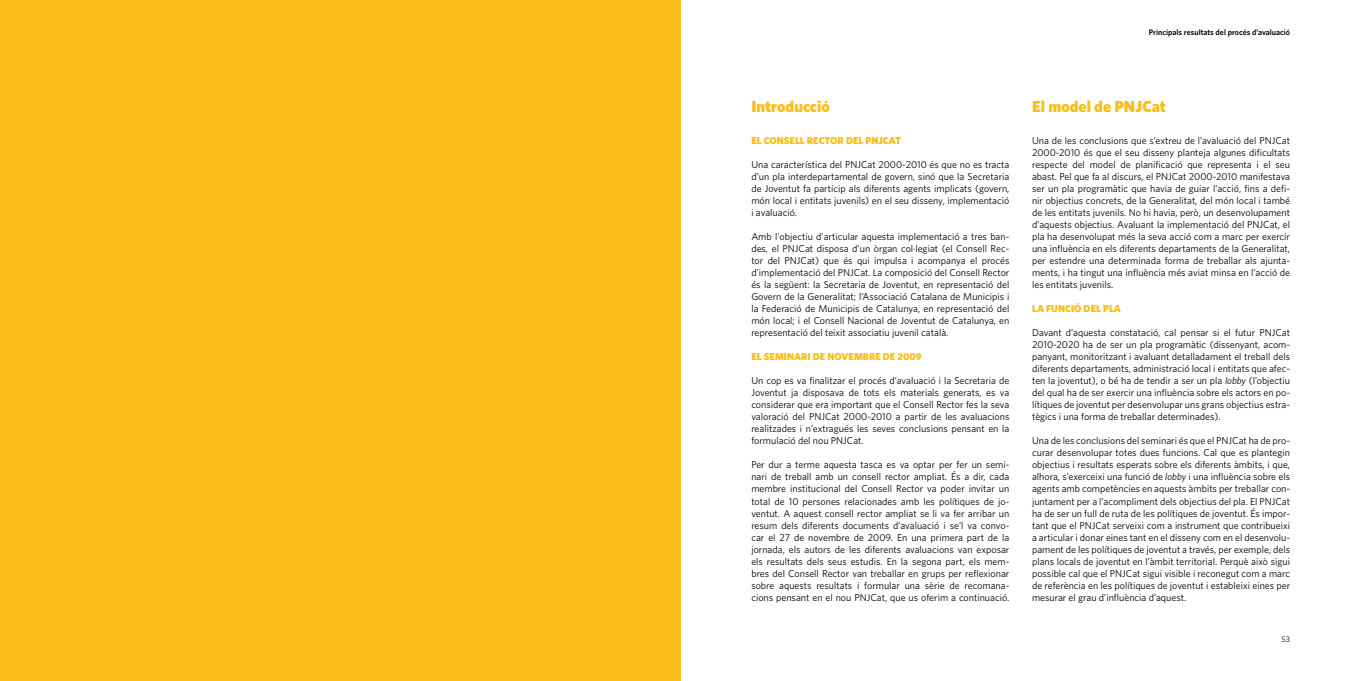
<style>
.page{position:relative;width:1361px;height:681px;background:#fff}
.page>*{position:absolute;margin:0;border:0;box-sizing:border-box;transform-origin:0 0}
.t1{font:900 16px "Whitney";color:#fbbd1a}
.t2{font:10px/12px "Whitney";color:#000;text-align:justify}
.t3{font:900 10px "Whitney";color:#fbbd1a}
.t4{font:600 8px "Whitney";color:#000}
.t5{font:8px "Whitney";color:#000}
.s1{font-style:italic}
</style>
<div class="page">
<div style="left:0;top:0;width:680px;height:680px;background:#fbbd1a"></div>
<p class="t4" style="left:1149px;top:27px;width:143px">Principals resultats del procés d’avaluació</p>
<h1 class="t1" style="left:751px;top:96px;width:80px">Introducció</h1>
<p class="t3" style="left:751px;top:134px;width:151px">EL CONSELL RECTOR DEL PNJCAT</p>
<p class="t2" style="left:751px;top:158px;width:259px">Una característica del PNJCat 2000-2010 és que no es tracta d’un pla interdepartamental de govern, sinó que la Secretaria de Joventut fa partícip als diferents agents implicats (govern, món local i entitats juvenils) en el seu disseny, implementació i avaluació.</p>
<p class="t2" style="left:751px;top:230px;width:259px">Amb l'objectiu d'articular aquesta implementació a tres ban&shy;des, el PNJCat disposa d’un òrgan col·legiat (el Consell Rec&shy;tor del PNJCat) que és qui impulsa i acompanya el procés d’implementació del PNJCat. La composició del Consell Rector és la següent: la Secretaria de Joventut, en representació del Govern de la Generalitat; l’Associació Catalana de Municipis i la Federació de Municipis de Catalunya, en representació del món local; i el Consell Nacional de Joventut de Catalunya, en representació del teixit associatiu juvenil català.</p>
<p class="t3" style="left:751px;top:350px;width:172px">EL SEMINARI DE NOVEMBRE DE 2009</p>
<p class="t2" style="left:751px;top:374px;width:259px">Un cop es va finalitzar el procés d’avaluació i la Secretaria de Joventut ja disposava de tots els materials generats, es va considerar que era important que el Consell Rector fes la seva valoració del PNJCat 2000-2010 a partir de les avaluacions realitzades i n’extragués les seves conclusions pensant en la formulació del nou PNJCat.</p>
<p class="t2" style="left:751px;top:458px;width:259px">Per dur a terme aquesta tasca es va optar per fer un semi&shy;nari de treball amb un consell rector ampliat. És a dir, cada membre institucional del Consell Rector va poder invitar un total de 10 persones relacionades amb les polítiques de jo&shy;ventut. A aquest consell rector ampliat se li va fer arribar un resum dels diferents documents d’avaluació i se’l va convo&shy;car el 27 de novembre de 2009. En una primera part de la jornada, els autors de les diferents avaluacions van exposar els resultats dels seus estudis. En la segona part, els mem&shy;bres del Consell Rector van treballar en grups per reflexionar sobre aquests resultats i formular una sèrie de recomana&shy;cions pensant en el nou PNJCat, que us oferim a continuació.</p>
<h1 class="t1" style="left:1032px;top:96px;width:135px">El model de PNJCat</h1>
<p class="t2" style="left:1032px;top:134px;width:259px">Una de les conclusions que s’extreu de l’avaluació del PNJCat 2000-2010 és que el seu disseny planteja algunes dificultats respecte del model de planificació que representa i el seu abast. Pel que fa al discurs, el PNJCat 2000-2010 manifestava ser un pla programàtic que havia de guiar l’acció, fins a defi&shy;nir objectius concrets, de la Generalitat, del món local i també de les entitats juvenils. No hi havia, però, un desenvolupament d’aquests objectius. Avaluant la implementació del PNJCat, el pla ha desenvolupat més la seva acció com a marc per exercir una influència en els diferents departaments de la Generalitat, per estendre una determinada forma de treballar als ajunta&shy;ments, i ha tingut una influència més aviat minsa en l’acció de les entitats juvenils.</p>
<p class="t3" style="left:1032px;top:302px;width:90px">LA FUNCIÓ DEL PLA</p>
<p class="t2" style="left:1032px;top:326px;width:259px">Davant d’aquesta constatació, cal pensar si el futur PNJCat 2010-2020 ha de ser un pla programàtic (dissenyant, acom&shy;panyant, monitoritzant i avaluant detalladament el treball dels diferents departaments, administració local i entitats que afec&shy;ten la joventut), o bé ha de tendir a ser un pla <span class="s1">lobby</span> (l’objectiu del qual ha de ser exercir una influència sobre els actors en po&shy;lítiques de joventut per desenvolupar uns grans objectius estra&shy;tègics i una forma de treballar determinades).</p>
<p class="t2" style="left:1032px;top:434px;width:259px">Una de les conclusions del seminari és que el PNJCat ha de pro&shy;curar desenvolupar totes dues funcions. Cal que es plantegin objectius i resultats esperats sobre els diferents àmbits, i que, alhora, s’exerceixi una funció de <span class="s1">lobby</span> i una influència sobre els agents amb competències en aquests àmbits per treballar con&shy;juntament per a l’acompliment dels objectius del pla. El PNJCat ha de ser un full de ruta de les polítiques de joventut. És impor&shy;tant que el PNJCat serveixi com a instrument que contribueixi a articular i donar eines tant en el disseny com en el desenvolu&shy;pament de les polítiques de joventut a través, per exemple, dels plans locals de joventut en l’àmbit territorial. Perquè això sigui possible cal que el PNJCat sigui visible i reconegut com a marc de referència en les polítiques de joventut i estableixi eines per mesurar el grau d’influència d’aquest.</p>
<p class="t5" style="left:1281px;top:633px;width:10px">53</p>
</div>
